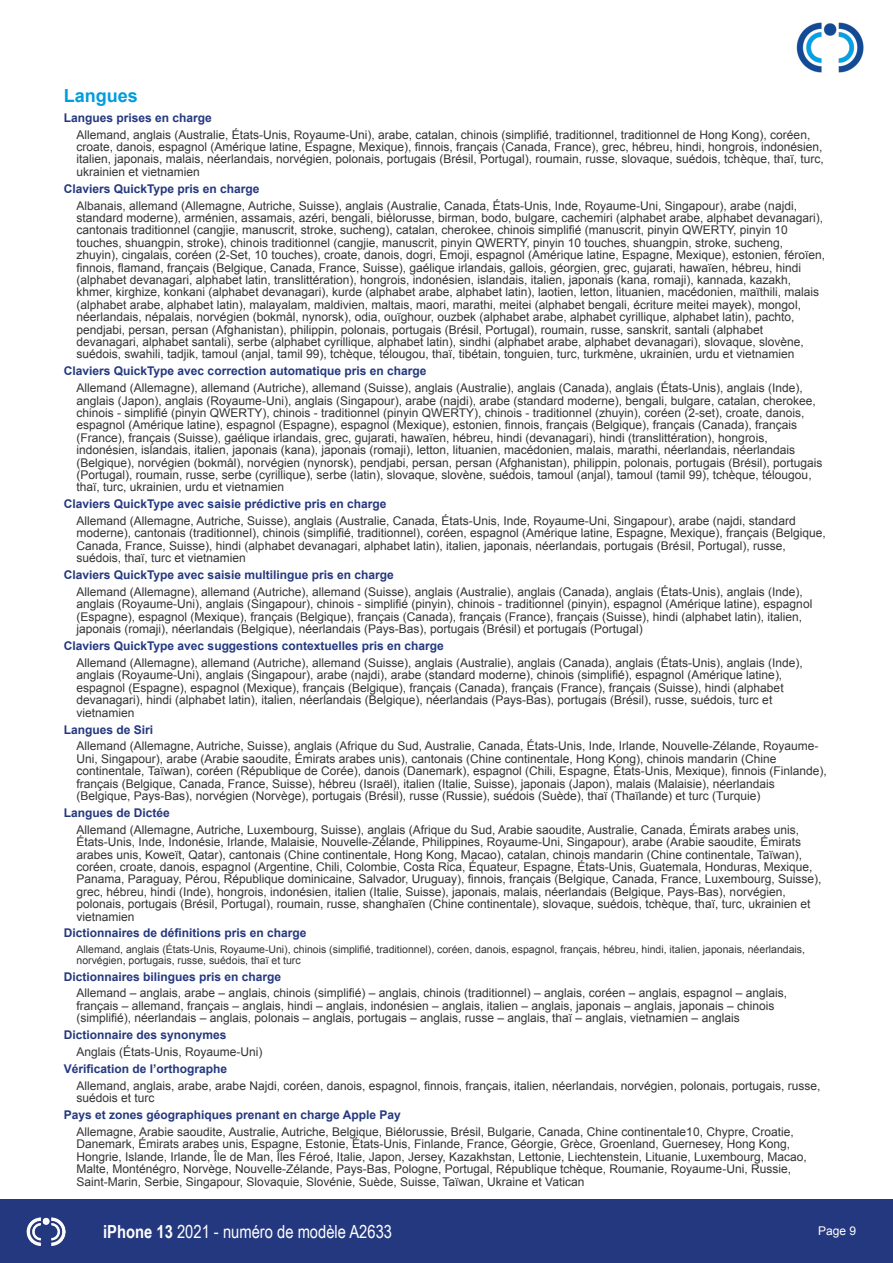
<style>
.page{position:relative;width:893px;height:1263px;background:#fff}
.page>*{position:absolute;margin:0;border:0;box-sizing:border-box;transform-origin:0 0}
.t1{font:18px "Arial Narrow";color:#fff}
.t2{font:700 18px "Arial";color:#009ddc}
.t3{font:12px/12.5px "Arial";color:#333}
.t4{font:700 12px "Arial";color:#24387f}
.t5{font:12px "Arial";color:#fff}
.t6{font:10.5px/10.8px "Arial";color:#333}
.s1{font-weight:700}
</style>
<div class="page">
<div style="left:0;top:1199px;width:893px;height:64px;background:#24387f"></div>
<img style="left:26px;top:1217px;width:39px;height:29px">
<img style="left:796px;top:23px;width:68px;height:50px">
<h1 class="t2" style="left:64px;top:89px;width:76px">Langues</h1>
<p class="t4" style="left:64px;top:113px;width:150px">Langues prises en charge</p>
<p class="t3" style="left:77px;top:129px;width:749px">Allemand, anglais (Australie, États-Unis, Royaume-Uni), arabe, catalan, chinois (simplifié, traditionnel, traditionnel de Hong Kong), coréen, croate, danois, espagnol (Amérique latine, Espagne, Mexique), finnois, français (Canada, France), grec, hébreu, hindi, hongrois, indonésien, italien, japonais, malais, néerlandais, norvégien, polonais, portugais (Brésil, Portugal), roumain, russe, slovaque, suédois, tchèque, thaï, turc, ukrainien et vietnamien</p>
<p class="t4" style="left:64px;top:184px;width:197px">Claviers QuickType pris en charge</p>
<p class="t3" style="left:77px;top:200px;width:750px">Albanais, allemand (Allemagne, Autriche, Suisse), anglais (Australie, Canada, États-Unis, Inde, Royaume-Uni, Singapour), arabe (najdi, standard moderne), arménien, assamais, azéri, bengali, biélorusse, birman, bodo, bulgare, cachemiri (alphabet arabe, alphabet devanagari), cantonais traditionnel (cangjie, manuscrit, stroke, sucheng), catalan, cherokee, chinois simplifié (manuscrit, pinyin QWERTY, pinyin 10 touches, shuangpin, stroke), chinois traditionnel (cangjie, manuscrit, pinyin QWERTY, pinyin 10 touches, shuangpin, stroke, sucheng, zhuyin), cingalais, coréen (2-Set, 10 touches), croate, danois, dogri, Emoji, espagnol (Amérique latine, Espagne, Mexique), estonien, féroïen, finnois, flamand, français (Belgique, Canada, France, Suisse), gaélique irlandais, gallois, géorgien, grec, gujarati, hawaïen, hébreu, hindi (alphabet devanagari, alphabet latin, translittération), hongrois, indonésien, islandais, italien, japonais (kana, romaji), kannada, kazakh, khmer, kirghize, konkani (alphabet devanagari), kurde (alphabet arabe, alphabet latin), laotien, letton, lituanien, macédonien, maïthili, malais (alphabet arabe, alphabet latin), malayalam, maldivien, maltais, maori, marathi, meitei (alphabet bengali, écriture meitei mayek), mongol, néerlandais, népalais, norvégien (bokmål, nynorsk), odia, ouïghour, ouzbek (alphabet arabe, alphabet cyrillique, alphabet latin), pachto, pendjabi, persan, persan (Afghanistan), philippin, polonais, portugais (Brésil, Portugal), roumain, russe, sanskrit, santali (alphabet devanagari, alphabet santali), serbe (alphabet cyrillique, alphabet latin), sindhi (alphabet arabe, alphabet devanagari), slovaque, slovène, suédois, swahili, tadjik, tamoul (anjal, tamil 99), tchèque, télougou, thaï, tibétain, tonguien, turc, turkmène, ukrainien, urdu et vietnamien</p>
<p class="t4" style="left:64px;top:366px;width:364px">Claviers QuickType avec correction automatique pris en charge</p>
<p class="t3" style="left:77px;top:383px;width:747px">Allemand (Allemagne), allemand (Autriche), allemand (Suisse), anglais (Australie), anglais (Canada), anglais (États-Unis), anglais (Inde), anglais (Japon), anglais (Royaume-Uni), anglais (Singapour), arabe (najdi), arabe (standard moderne), bengali, bulgare, catalan, cherokee, chinois - simplifié (pinyin QWERTY), chinois - traditionnel (pinyin QWERTY), chinois - traditionnel (zhuyin), coréen (2-set), croate, danois, espagnol (Amérique latine), espagnol (Espagne), espagnol (Mexique), estonien, finnois, français (Belgique), français (Canada), français (France), français (Suisse), gaélique irlandais, grec, gujarati, hawaïen, hébreu, hindi (devanagari), hindi (translittération), hongrois, indonésien, islandais, italien, japonais (kana), japonais (romaji), letton, lituanien, macédonien, malais, marathi, néerlandais, néerlandais (Belgique), norvégien (bokmål), norvégien (nynorsk), pendjabi, persan, persan (Afghanistan), philippin, polonais, portugais (Brésil), portugais (Portugal), roumain, russe, serbe (cyrillique), serbe (latin), slovaque, slovène, suédois, tamoul (anjal), tamoul (tamil 99), tchèque, télougou, thaï, turc, ukrainien, urdu et vietnamien</p>
<p class="t4" style="left:64px;top:499px;width:324px">Claviers QuickType avec saisie prédictive pris en charge</p>
<p class="t3" style="left:77px;top:516px;width:751px">Allemand (Allemagne, Autriche, Suisse), anglais (Australie, Canada, États-Unis, Inde, Royaume-Uni, Singapour), arabe (najdi, standard moderne), cantonais (traditionnel), chinois (simplifié, traditionnel), coréen, espagnol (Amérique latine, Espagne, Mexique), français (Belgique, Canada, France, Suisse), hindi (alphabet devanagari, alphabet latin), italien, japonais, néerlandais, portugais (Brésil, Portugal), russe, suédois, thaï, turc et vietnamien</p>
<p class="t4" style="left:64px;top:570px;width:331px">Claviers QuickType avec saisie multilingue pris en charge</p>
<p class="t3" style="left:77px;top:587px;width:737px">Allemand (Allemagne), allemand (Autriche), allemand (Suisse), anglais (Australie), anglais (Canada), anglais (États-Unis), anglais (Inde), anglais (Royaume-Uni), anglais (Singapour), chinois - simplifié (pinyin), chinois - traditionnel (pinyin), espagnol (Amérique latine), espagnol (Espagne), espagnol (Mexique), français (Belgique), français (Canada), français (France), français (Suisse), hindi (alphabet latin), italien, japonais (romaji), néerlandais (Belgique), néerlandais (Pays-Bas), portugais (Brésil) et portugais (Portugal)</p>
<p class="t4" style="left:64px;top:641px;width:381px">Claviers QuickType avec suggestions contextuelles pris en charge</p>
<p class="t3" style="left:77px;top:658px;width:728px">Allemand (Allemagne), allemand (Autriche), allemand (Suisse), anglais (Australie), anglais (Canada), anglais (États-Unis), anglais (Inde), anglais (Royaume-Uni), anglais (Singapour), arabe (najdi), arabe (standard moderne), chinois (simplifié), espagnol (Amérique latine), espagnol (Espagne), espagnol (Mexique), français (Belgique), français (Canada), français (France), français (Suisse), hindi (alphabet devanagari), hindi (alphabet latin), italien, néerlandais (Belgique), néerlandais (Pays-Bas), portugais (Brésil), russe, suédois, turc et vietnamien</p>
<p class="t4" style="left:64px;top:725px;width:91px">Langues de Siri</p>
<p class="t3" style="left:77px;top:741px;width:752px">Allemand (Allemagne, Autriche, Suisse), anglais (Afrique du Sud, Australie, Canada, États-Unis, Inde, Irlande, Nouvelle-Zélande, Royaume-Uni, Singapour), arabe (Arabie saoudite, Émirats arabes unis), cantonais (Chine continentale, Hong Kong), chinois mandarin (Chine continentale, Taïwan), coréen (République de Corée), danois (Danemark), espagnol (Chili, Espagne, États-Unis, Mexique), finnois (Finlande), français (Belgique, Canada, France, Suisse), hébreu (Israël), italien (Italie, Suisse), japonais (Japon), malais (Malaisie), néerlandais (Belgique, Pays-Bas), norvégien (Norvège), portugais (Brésil), russe (Russie), suédois (Suède), thaï (Thaïlande) et turc (Turquie)</p>
<p class="t4" style="left:64px;top:808px;width:108px">Langues de Dictée</p>
<p class="t3" style="left:77px;top:824px;width:746px">Allemand (Allemagne, Autriche, Luxembourg, Suisse), anglais (Afrique du Sud, Arabie saoudite, Australie, Canada, Émirats arabes unis, États-Unis, Inde, Indonésie, Irlande, Malaisie, Nouvelle-Zélande, Philippines, Royaume-Uni, Singapour), arabe (Arabie saoudite, Émirats arabes unis, Koweït, Qatar), cantonais (Chine continentale, Hong Kong, Macao), catalan, chinois mandarin (Chine continentale, Taïwan), coréen, croate, danois, espagnol (Argentine, Chili, Colombie, Costa Rica, Équateur, Espagne, États-Unis, Guatemala, Honduras, Mexique, Panama, Paraguay, Pérou, République dominicaine, Salvador, Uruguay), finnois, français (Belgique, Canada, France, Luxembourg, Suisse), grec, hébreu, hindi (Inde), hongrois, indonésien, italien (Italie, Suisse), japonais, malais, néerlandais (Belgique, Pays-Bas), norvégien, polonais, portugais (Brésil, Portugal), roumain, russe, shanghaïen (Chine continentale), slovaque, suédois, tchèque, thaï, turc, ukrainien et vietnamien</p>
<p class="t4" style="left:64px;top:929px;width:244px">Dictionnaires de définitions pris en charge</p>
<p class="t6" style="left:77px;top:945px;width:730px">Allemand, anglais (États-Unis, Royaume-Uni), chinois (simplifié, traditionnel), coréen, danois, espagnol, français, hébreu, hindi, italien, japonais, néerlandais, norvégien, portugais, russe, suédois, thaï et turc</p>
<p class="t4" style="left:64px;top:972px;width:219px">Dictionnaires bilingues pris en charge</p>
<p class="t3" style="left:77px;top:988px;width:712px">Allemand – anglais, arabe – anglais, chinois (simplifié) – anglais, chinois (traditionnel) – anglais, coréen – anglais, espagnol – anglais, français – allemand, français – anglais, hindi – anglais, indonésien – anglais, italien – anglais, japonais – anglais, japonais – chinois (simplifié), néerlandais – anglais, polonais – anglais, portugais – anglais, russe – anglais, thaï – anglais, vietnamien – anglais</p>
<p class="t4" style="left:64px;top:1030px;width:164px">Dictionnaire des synonymes</p>
<p class="t3" style="left:77px;top:1047px;width:188px">Anglais (États-Unis, Royaume-Uni)</p>
<p class="t4" style="left:64px;top:1064px;width:165px">Vérification de l’orthographe</p>
<p class="t3" style="left:77px;top:1080px;width:745px">Allemand, anglais, arabe, arabe Najdi, coréen, danois, espagnol, finnois, français, italien, néerlandais, norvégien, polonais, portugais, russe, suédois et turc</p>
<p class="t4" style="left:64px;top:1110px;width:338px">Pays et zones géographiques prenant en charge Apple Pay</p>
<p class="t3" style="left:77px;top:1126px;width:732px">Allemagne, Arabie saoudite, Australie, Autriche, Belgique, Biélorussie, Brésil, Bulgarie, Canada, Chine continentale10, Chypre, Croatie, Danemark, Émirats arabes unis, Espagne, Estonie, États-Unis, Finlande, France, Géorgie, Grèce, Groenland, Guernesey, Hong Kong, Hongrie, Islande, Irlande, Île de Man, Îles Féroé, Italie, Japon, Jersey, Kazakhstan, Lettonie, Liechtenstein, Lituanie, Luxembourg, Macao, Malte, Monténégro, Norvège, Nouvelle-Zélande, Pays-Bas, Pologne, Portugal, République tchèque, Roumanie, Royaume-Uni, Russie, Saint-Marin, Serbie, Singapour, Slovaquie, Slovénie, Suède, Suisse, Taïwan, Ukraine et Vatican</p>
<h1 class="t1" style="left:103px;top:1224px;width:290px"><span class="s1">iPhone 13</span> 2021 - numéro de modèle A2633</h1>
<p class="t5" style="left:818px;top:1227px;width:40px">Page 9</p>
</div>
